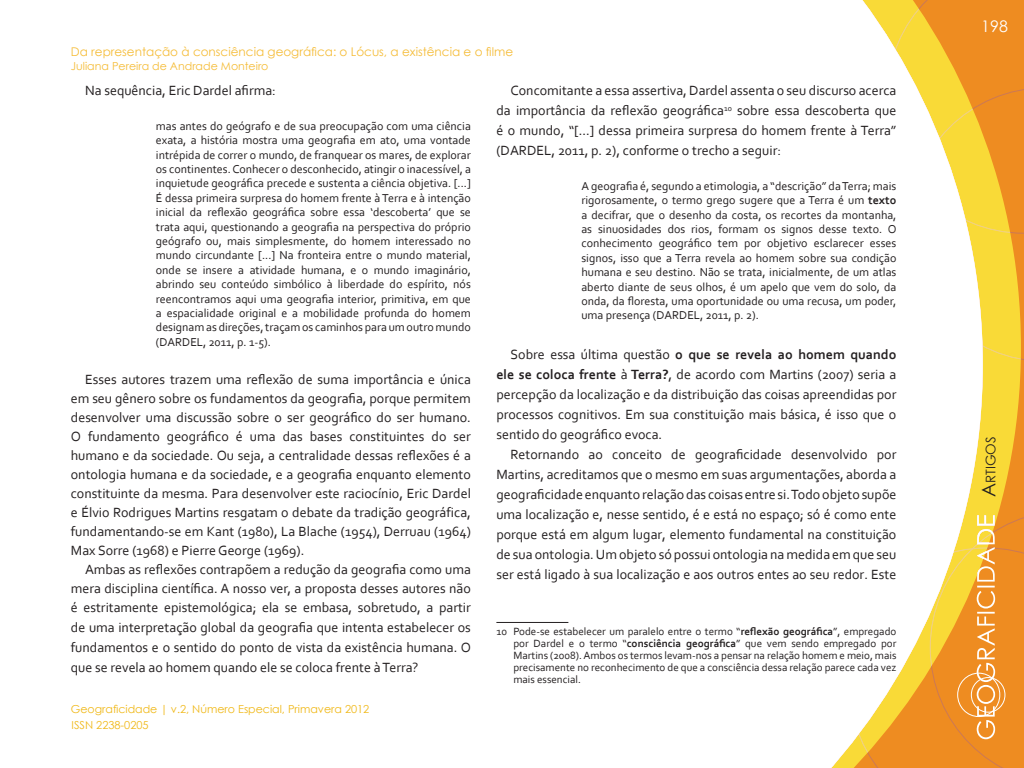
<style>
.page{position:relative;width:1024px;height:768px;background:#fff}
.page>*{position:absolute;margin:0;border:0;box-sizing:border-box;transform-origin:0 0}
.t1{font:16px "Century Gothic";color:#fff}
.corpo{font:14px/20px "Corbel";color:#231f20;text-align:justify}
.t2{font:13.3px "Century Gothic";color:#231f20}
.citacao{font:12px/14.4px "Corbel";color:#231f20;text-align:justify}
.t3{font:12px "Century Gothic";color:#f5bc37}
.Texto_de_nota_de_rod{font:11px/12.1px "Corbel";color:#231f20;text-align:justify}
.t4{font:11px "Century Gothic";color:#f0b817}
.t5{font:11px "Century Gothic";color:#f5bc37}
.s1{font-weight:700}
.s2{font-size:19px}
</style>
<div class="page">
<svg style="left:1021px;top:87px;width:3px;height:275px"></svg>
<svg style="left:1021px;top:510px;width:3px;height:258px"></svg>
<svg style="left:568px;top:0;width:453px;height:768px"></svg>
<hr style="left:496px;top:622px;width:72px;height:1px;background:#231f20">
<p class="t3" style="left:71px;top:44px;width:444px">Da representação à consciência geográfica: o Lócus, a existência e o filme</p>
<p class="t5" style="left:71px;top:58px;width:199px">Juliana Pereira de Andrade Monteiro</p>
<p class="corpo" style="left:85px;top:80px;width:192px">Na sequência, Eric Dardel afirma:</p>
<p class="citacao" style="left:156px;top:118px;width:317px">mas antes do geógrafo e de sua preocupação com uma ciência exata, a história mostra uma geografia em ato, uma vontade intrépida de correr o mundo, de franquear os mares, de explorar os continentes. Conhecer o desconhecido, atingir o inacessível, a inquietude geográfica precede e sustenta a ciência objetiva. [...] É dessa primeira surpresa do homem frente à Terra e à intenção inicial da reflexão geográfica sobre essa ‘descoberta’ que se trata aqui, questionando a geografia na perspectiva do próprio geógrafo ou, mais simplesmente, do homem interessado no mundo circundante [...] Na fronteira entre o mundo material, onde se insere a atividade humana, e o mundo imaginário, abrindo seu conteúdo simbólico à liberdade do espírito, nós reencontramos aqui uma geografia interior, primitiva, em que a espacialidade original e a mobilidade profunda do homem designam as direções, traçam os caminhos para um outro mundo (DARDEL, 2011, p. 1-5).</p>
<p class="corpo" style="left:71px;top:369px;width:402px;line-height:19px;text-indent:14px">Esses autores trazem uma reflexão de suma importância e única em seu gênero sobre os fundamentos da geografia, porque permitem desenvolver uma discussão sobre o ser geográfico do ser humano.<br>O fundamento geográfico é uma das bases constituintes do ser humano e da sociedade. Ou seja, a centralidade dessas reflexões é a ontologia humana e da sociedade, e a geografia enquanto elemento constituinte da mesma. Para desenvolver este raciocínio, Eric Dardel e Élvio Rodrigues Martins resgatam o debate da tradição geográfica, fundamentando-se em Kant (1980), La Blache (1954), Derruau (1964)<br>Max Sorre (1968) e Pierre George (1969).</p>
<p class="corpo" style="left:71px;top:559px;width:402px;line-height:19.6px;text-indent:14px">Ambas as reflexões contrapõem a redução da geografia como uma mera disciplina científica. A nosso ver, a proposta desses autores não é estritamente epistemológica; ela se embasa, sobretudo, a partir de uma interpretação global da geografia que intenta estabelecer os fundamentos e o sentido do ponto de vista da existência humana. O que se revela ao homem quando ele se coloca frente à Terra?</p>
<p class="t4" style="left:71px;top:702px;width:300px">Geograficidade | v.2, Número Especial, Primavera 2012</p>
<p class="t4" style="left:72px;top:717px;width:79px">ISSN 2238-0205</p>
<p class="corpo" style="left:496px;top:80px;width:402px;text-indent:14px">Concomitante a essa assertiva, Dardel assenta o seu discurso acerca da importância da reflexão geográfica<sup>10</sup> sobre essa descoberta que é o mundo, “[...] dessa primeira surpresa do homem frente à Terra” (DARDEL, 2011, p. 2), conforme o trecho a seguir:</p>
<p class="citacao" style="left:581px;top:178px;width:317px">A geografia é, segundo a etimologia, a “descrição” da Terra; mais rigorosamente, o termo grego sugere que a Terra é um <span class="s1">texto </span>a decifrar, que o desenho da costa, os recortes da montanha, as sinuosidades dos rios, formam os signos desse texto. O conhecimento geográfico tem por objetivo esclarecer esses signos, isso que a Terra revela ao homem sobre sua condição humana e seu destino. Não se trata, inicialmente, de um atlas aberto diante de seus olhos, é um apelo que vem do solo, da onda, da floresta, uma oportunidade ou uma recusa, um poder, uma presença (DARDEL, 2011, p. 2).</p>
<p class="corpo" style="left:496px;top:344px;width:402px;text-indent:14px">Sobre essa última questão <span class="s1">o que se revela ao homem quando ele se coloca frente</span> à <span class="s1">Terra?</span>, de acordo com Martins (2007) seria a percepção da localização e da distribuição das coisas apreendidas por processos cognitivos. Em sua constituição mais básica, é isso que o sentido do geográfico evoca.</p>
<p class="corpo" style="left:496px;top:444px;width:402px;text-indent:14px">Retornando ao conceito de geograficidade desenvolvido por Martins, acreditamos que o mesmo em suas argumentações, aborda a geograficidade enquanto relação das coisas entre si. Todo objeto supõe uma localização e, nesse sentido, é e está no espaço; só é como ente porque está em algum lugar, elemento fundamental na constituição de sua ontologia. Um objeto só possui ontologia na medida em que seu ser está ligado à sua localização e aos outros entes ao seu redor. Este</p>
<p class="Texto_de_nota_de_rod" style="left:513px;top:625px;width:385px;text-indent:-17px">10 Pode-se estabelecer um paralelo entre o termo “<span class="s1">reflexão geográfica</span>”, empregado por Dardel e o termo “<span class="s1">consciência geográfica</span>” que vem sendo empregado por Martins (2008). Ambos os termos levam-nos a pensar na relação homem e meio, mais precisamente no reconhecimento de que a consciência dessa relação parece cada vez mais essencial.</p>
<p class="t1" style="left:981px;top:15px;width:28px">198</p>
<p class="t2" style="left:981px;top:497px;width:62px;rotate:-90deg"><span class="s2">A</span>rtigos</p>
</div>
